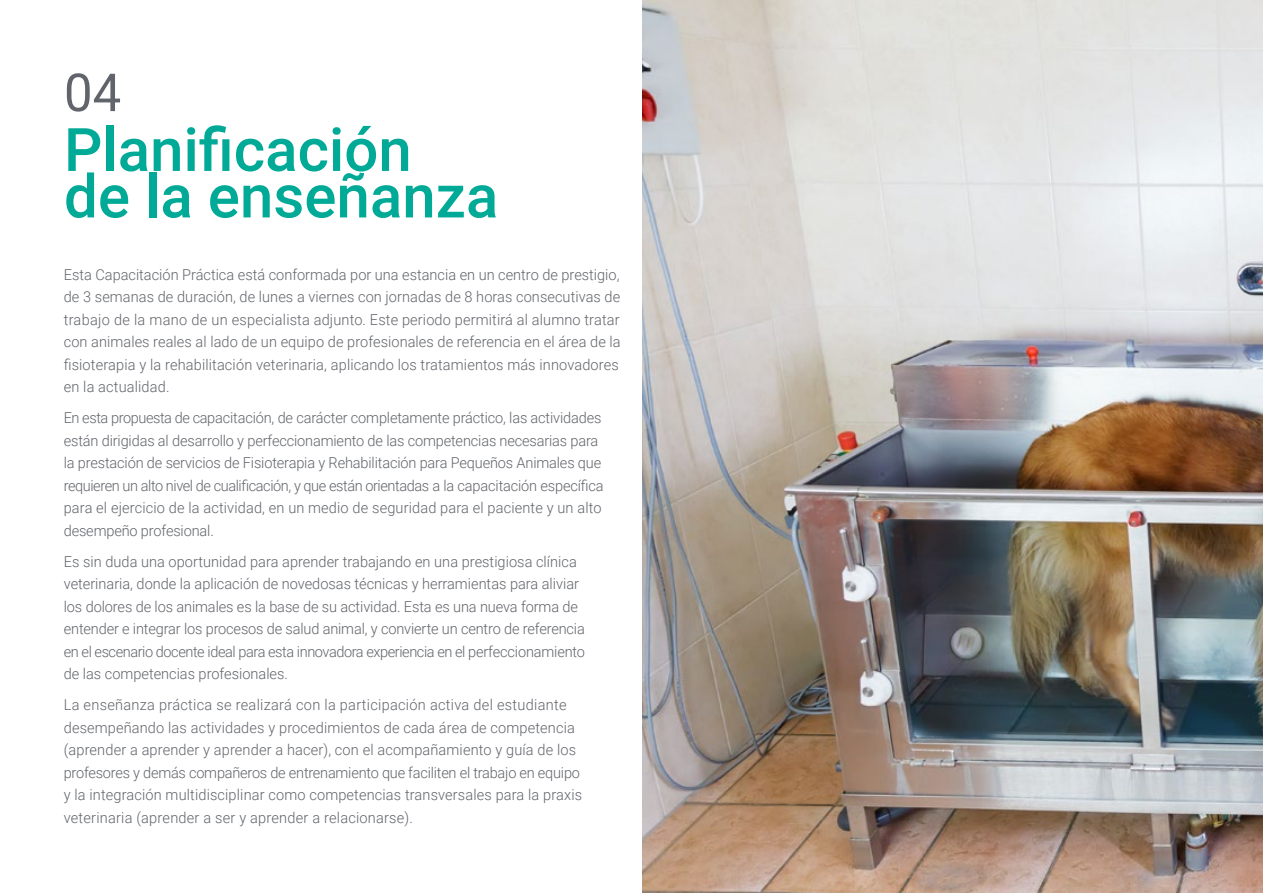
<style>
.page{position:relative;width:1263px;height:893px;background:#fff}
.page>*{position:absolute;margin:0;border:0;box-sizing:border-box;transform-origin:0 0}
.t1{font:500 60px/46.5px "Roboto";color:#00aa97}
.t2{font:52.5px "Roboto";color:#61646a}
.t3{font:300 15px/22.5px "Roboto";color:#61646a}
</style>
<div class="page">
<img style="left:642px;top:0;width:621px;height:893px">
<h2 class="t2" style="left:64px;top:56px;width:59px">04</h2>
<h1 class="t1" style="left:64px;top:124px;width:436px">Planificación<br>de la enseñanza</h1>
<p class="t3" style="left:64px;top:262px;width:558px">Esta Capacitación Práctica está conformada por una estancia en un centro de prestigio, de 3 semanas de duración, de lunes a viernes con jornadas de 8 horas consecutivas de trabajo de la mano de un especialista adjunto. Este periodo permitirá al alumno tratar con animales reales al lado de un equipo de profesionales de referencia en el área de la fisioterapia y la rehabilitación veterinaria, aplicando los tratamientos más innovadores en la actualidad.</p>
<p class="t3" style="left:64px;top:406px;width:541px">En esta propuesta de capacitación, de carácter completamente práctico, las actividades están dirigidas al desarrollo y perfeccionamiento de las competencias necesarias para la prestación de servicios de Fisioterapia y Rehabilitación para Pequeños Animales que requieren un alto nivel de cualificación, y que están orientadas a la capacitación específica para el ejercicio de la actividad, en un medio de seguridad para el paciente y un alto desempeño profesional.</p>
<p class="t3" style="left:64px;top:549px;width:523px">Es sin duda una oportunidad para aprender trabajando en una prestigiosa clínica veterinaria, donde la aplicación de novedosas técnicas y herramientas para aliviar los dolores de los animales es la base de su actividad. Esta es una nueva forma de entender e integrar los procesos de salud animal, y convierte un centro de referencia en el escenario docente ideal para esta innovadora experiencia en el perfeccionamiento de las competencias profesionales.</p>
<p class="t3" style="left:64px;top:693px;width:520px">La enseñanza práctica se realizará con la participación activa del estudiante desempeñando las actividades y procedimientos de cada área de competencia (aprender a aprender y aprender a hacer), con el acompañamiento y guía de los profesores y demás compañeros de entrenamiento que faciliten el trabajo en equipo y la integración multidisciplinar como competencias transversales para la praxis veterinaria (aprender a ser y aprender a relacionarse).</p>
</div>
